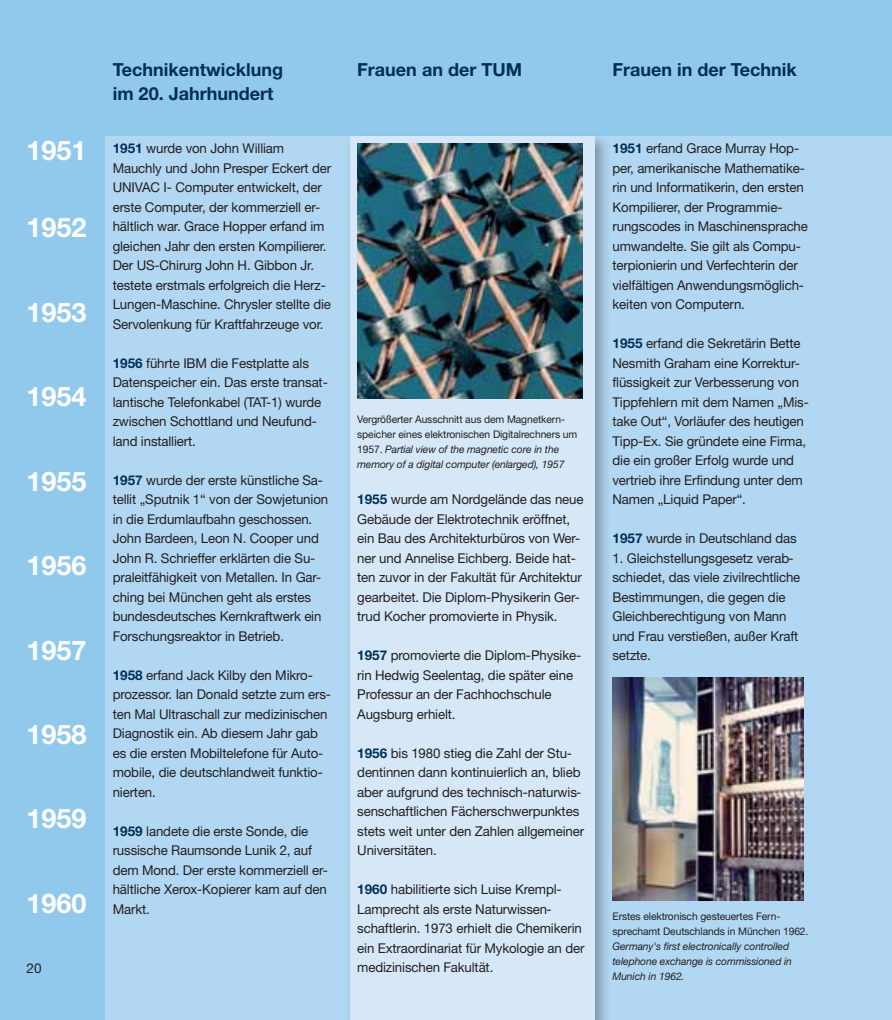
<style>
.page{position:relative;width:892px;height:1020px;background:#91c9ed}
.page>*{position:absolute;margin:0;border:0;box-sizing:border-box;transform-origin:0 0}
.t1{font:700 27px "TUM Neue Helvetica";color:#fff}
.t2{font:700 18px/24px "TUM Neue Helvetica";color:#002f55}
.t3{font:13.5px/19.5px "TUM Neue Helvetica";letter-spacing:-.01em;color:#231f20}
.t4{font:10.5px/15px "TUM Neue Helvetica";letter-spacing:-.01em;color:#231f20}
.t5{font:italic 10.5px/15px "TUM Neue Helvetica";letter-spacing:-.01em;color:#231f20}
.s1{font-weight:700;color:#002f55}
.s2{font-style:italic}
</style>
<div class="page">
<div style="left:105px;top:136px;width:787px;height:884px;background:#b2d7f2"></div>
<img style="left:594px;top:136px;width:19px;height:884px">
<div style="left:350px;top:136px;width:244px;height:884px;background:#d6e8f8"></div>
<img style="left:612px;top:677px;width:192px;height:223px">
<img style="left:357px;top:143px;width:225px;height:256px">
<h1 class="t1" style="left:26px;top:141px;width:62px">1951</h1>
<h1 class="t1" style="left:26px;top:218px;width:62px">1952</h1>
<h1 class="t1" style="left:26px;top:302px;width:62px">1953</h1>
<h1 class="t1" style="left:26px;top:387px;width:62px">1954</h1>
<h1 class="t1" style="left:26px;top:471px;width:62px">1955</h1>
<h1 class="t1" style="left:26px;top:556px;width:62px">1956</h1>
<h1 class="t1" style="left:26px;top:640px;width:62px">1957</h1>
<h1 class="t1" style="left:26px;top:724px;width:62px">1958</h1>
<h1 class="t1" style="left:26px;top:809px;width:62px">1959</h1>
<h1 class="t1" style="left:26px;top:893px;width:62px">1960</h1>
<p class="t3" style="left:26px;top:959px;width:17px">20</p>
<h2 class="t2" style="left:113px;top:59px;width:172px">Technikentwicklung im 20. Jahrhundert</h2>
<h2 class="t2" style="left:612px;top:59px;width:186px">Frauen in der Technik</h2>
<h2 class="t2" style="left:357px;top:59px;width:166px">Frauen an der TUM</h2>
<p class="t3" style="left:113px;top:140px;width:220px"><span class="s1">1951</span> wurde von John William Mauchly und John Presper Eckert der UNIVAC I- Computer entwickelt, der erste Computer, der kommerziell er&shy;hältlich war. Grace Hopper erfand im gleichen Jahr den ersten Kompilierer.<br>Der US-Chirurg John H. Gibbon Jr. testete erstmals erfolgreich die Herz-Lungen-Maschine. Chrysler stellte die Servolenkung für Kraftfahrzeuge vor.</p>
<p class="t3" style="left:113px;top:354px;width:217px"><span class="s1">1956</span> führte IBM die Festplatte als Datenspeicher ein. Das erste transat&shy;lantische Telefonkabel (TAT-1) wurde zwischen Schottland und Neufund&shy;land installiert.</p>
<p class="t3" style="left:113px;top:471px;width:217px"><span class="s1">1957</span> wurde der erste künstliche Sa&shy;tellit „Sputnik 1“ von der Sowjetunion in die Erdumlaufbahn geschossen.<br>John Bardeen, Leon N. Cooper und John R. Schrieffer erklärten die Su&shy;praleitfähigkeit von Metallen. In Gar&shy;ching bei München geht als erstes bundesdeutsches Kernkraftwerk ein Forschungsreaktor in Betrieb.</p>
<p class="t3" style="left:113px;top:666px;width:220px"><span class="s1">1958</span> erfand Jack Kilby den Mikro&shy;prozessor. Ian Donald setzte zum ers&shy;ten Mal Ultraschall zur medizinischen<br>Diagnostik ein. Ab diesem Jahr gab es die ersten Mobiltelefone für Auto&shy;mobile, die deutschlandweit funktio&shy;nierten.</p>
<p class="t3" style="left:113px;top:822px;width:217px"><span class="s1">1959</span> landete die erste Sonde, die russische Raumsonde Lunik 2, auf dem Mond. Der erste kommerziell er&shy;hältliche Xerox-Kopierer kam auf den<br>Markt.</p>
<p class="t4" style="left:357px;top:413px;width:221px">Vergrößerter Ausschnitt aus dem Magnetkern&shy;speicher eines elektronischen Digitalrechners um 1957. <span class="s2">Partial view of the magnetic core in the memory of a digital computer (enlarged), 1957</span></p>
<p class="t3" style="left:357px;top:491px;width:228px"><span class="s1">1955</span> wurde am Nordgelände das neue Gebäude der Elektrotechnik eröffnet, ein Bau des Architekturbüros von Wer&shy;ner und Annelise Eichberg. Beide hat&shy;ten zuvor in der Fakultät für Architektur gearbeitet. Die Diplom-Physikerin Ger&shy;trud Kocher promovierte in Physik.</p>
<p class="t3" style="left:357px;top:647px;width:225px"><span class="s1">1957</span> promovierte die Diplom-Physike&shy;rin Hedwig Seelentag, die später eine<br>Professur an der Fachhochschule<br>Augsburg erhielt.</p>
<p class="t3" style="left:357px;top:744px;width:228px"><span class="s1">1956</span> bis 1980 stieg die Zahl der Stu&shy;dentinnen dann kontinuierlich an, blieb aber aufgrund des technisch-naturwis&shy;senschaftlichen Fächerschwerpunktes stets weit unter den Zahlen allgemeiner Universitäten.</p>
<p class="t3" style="left:357px;top:881px;width:229px"><span class="s1">1960</span> habilitierte sich Luise Krempl-Lamprecht als erste Naturwissen&shy;schaftlerin. 1973 erhielt die Chemikerin ein Extraordinariat für Mykologie an der medizinischen Fakultät.</p>
<p class="t3" style="left:612px;top:140px;width:197px"><span class="s1">1951</span> erfand Grace Murray Hop&shy;per, amerikanische Mathematike&shy;rin und Informatikerin, den ersten<br>Kompilierer, der Programmie&shy;rungscodes in Maschinensprache umwandelte. Sie gilt als Compu&shy;terpionierin und Verfechterin der vielfältigen Anwendungsmöglich&shy;keiten von Computern.</p>
<p class="t3" style="left:612px;top:335px;width:198px"><span class="s1">1955</span> erfand die Sekretärin Bette<br>Nesmith Graham eine Korrektur&shy;flüssigkeit zur Verbesserung von<br>Tippfehlern mit dem Namen „Mis&shy;take Out“, Vorläufer des heutigen<br>Tipp-Ex. Sie gründete eine Firma, die ein großer Erfolg wurde und vertrieb ihre Erfindung unter dem<br>Namen „Liquid Paper“.</p>
<p class="t3" style="left:612px;top:530px;width:186px"><span class="s1">1957</span> wurde in Deutschland das</p>
<p class="t3" style="left:612px;top:549px;width:189px">1. Gleichstellungsgesetz verab&shy;schiedet, das viele zivilrechtliche<br>Bestimmungen, die gegen die<br>Gleichberechtigung von Mann und Frau verstießen, außer Kraft setzte.</p>
<p class="t4" style="left:612px;top:909px;width:197px">Erstes elektronisch gesteuertes Fern&shy;sprechamt Deutschlands in München 1962.</p>
<p class="t5" style="left:612px;top:939px;width:181px">Germany's first electronically controlled telephone exchange is commissioned in<br>Munich in 1962.</p>
</div>
